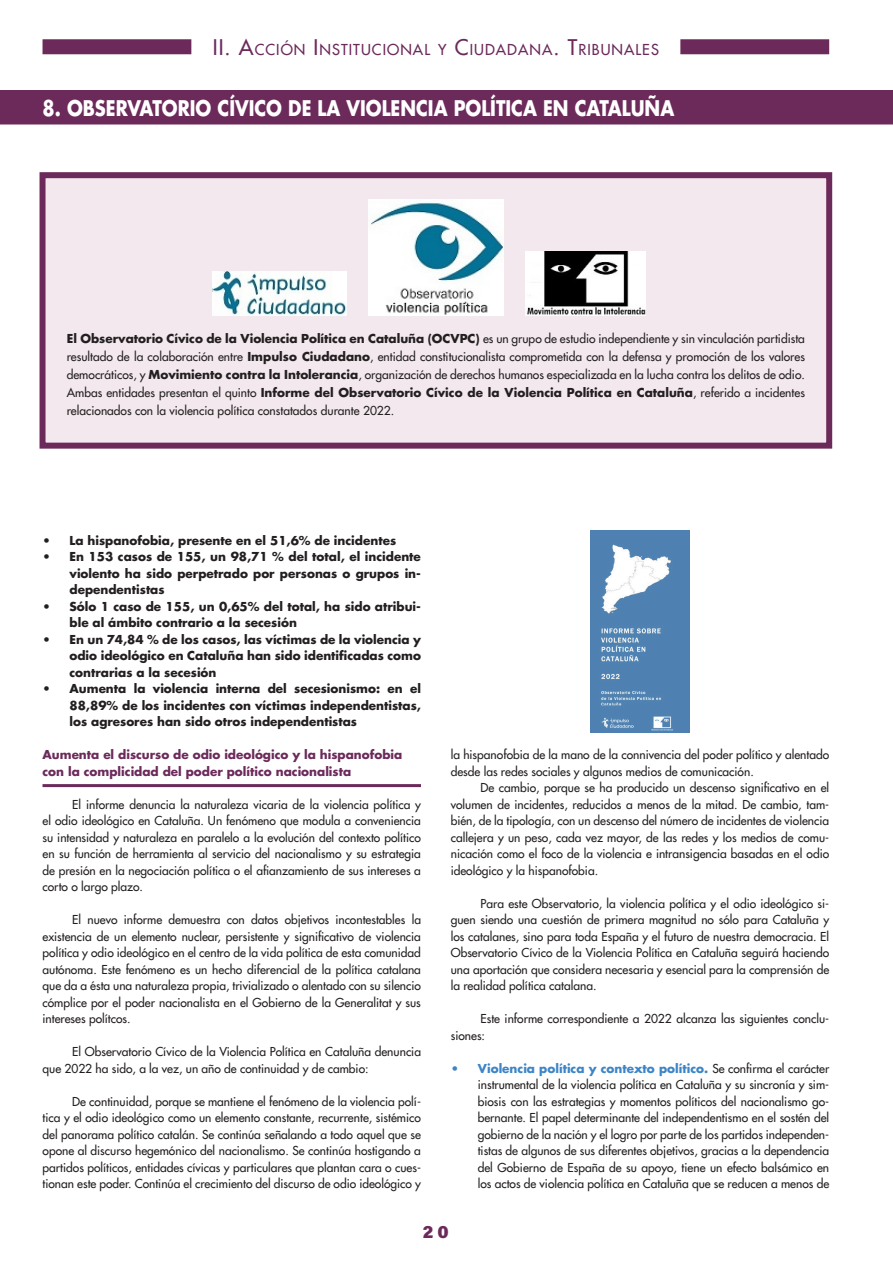
<style>
.page{position:relative;width:893px;height:1263px;background:#fff}
.page>*{position:absolute;margin:0;border:0;box-sizing:border-box;transform-origin:0 0}
._00_PARTE_TITULO_IZQ{font:700 21px "Futura LT";color:#fff;scale:.85 1}
.t1{font:18px "Acumin Variable Concept";color:#6c2a5b}
.t2{font:14.7px "Futura LT";letter-spacing:.07em;color:#6c2a5b}
._000_TxT_Columnas{font:12px/16.5px "Futura LT";color:#231f20;text-align:justify}
.t3{font:700 12px/16.5px "Futura LT";color:#231f20;text-align:justify}
._000_Titulo_Nivel_01{font:700 12px/16.5px "Futura LT";color:#6c2a5b}
.s1{font-size:21px}
.s2{font-weight:700}
.s3{font-weight:700;color:#3d85c6}
</style>
<div class="page">
<div style="left:43px;top:39px;width:148px;height:15px;background:#6c2a5b"></div>
<div style="left:680px;top:39px;width:149px;height:15px;background:#6c2a5b"></div>
<div style="left:0;top:90px;width:893px;height:34px;background:#6c2a5b"></div>
<hr style="left:43px;top:784px;width:378px;height:3px;background:#6c2a5b">
<img style="left:591px;top:530px;width:98px;height:203px">
<div style="left:43px;top:175px;width:786px;height:271px;background:#f2e8ee"></div>
<div style="left:40px;top:172px;width:792px;height:277px;border:6px solid #6c2a5b"></div>
<img style="left:368px;top:199px;width:136px;height:117px">
<img style="left:213px;top:272px;width:134px;height:44px">
<img style="left:525px;top:251px;width:120px;height:65px">
<p class="t2" style="left:213px;top:40px;width:448px"><span class="s1">II. A</span>CCIÓN <span class="s1">I</span>NSTITUCIONAL Y <span class="s1">C</span>IUDADANA<span class="s1">. T</span>RIBUNALES</p>
<p class="_00_PARTE_TITULO_IZQ" style="left:43px;top:94px;width:745px">8. OBSERVATORIO CÍVICO DE LA VIOLENCIA POLÍTICA EN CATALUÑA</p>
<p class="_000_TxT_Columnas" style="left:67px;top:330px;width:740px;line-height:18px"><span class="s2">El Observatorio Cívico de la Violencia Política en Cataluña (OCVPC)</span> es un grupo de estudio independiente y sin vinculación partidista resultado de la colaboración entre <span class="s2">Impulso Ciudadano</span>, entidad constitucionalista comprometida con la defensa y promoción de los valores democráticos, y <span class="s2">Movimiento contra la Intolerancia</span>, organización de derechos humanos especializada en la lucha contra los delitos de odio.<br>Ambas entidades presentan el quinto <span class="s2">Informe del Observatorio Cívico de la Violencia Política en Cataluña</span>, referido a incidentes relacionados con la violencia política constatados durante 2022.</p>
<p class="t3" style="left:43px;top:532px;width:355px">• La hispanofobia, presente en el 51,6% de incidentes</p>
<p class="t3" style="left:70px;top:548px;width:353px;text-indent:-27px">• En 153 casos de 155, un 98,71 % del total, el incidente violento ha sido perpetrado por personas o grupos in&shy;dependentistas</p>
<p class="t3" style="left:70px;top:598px;width:353px;text-indent:-27px">• Sólo 1 caso de 155, un 0,65% del total, ha sido atribui&shy;ble al ámbito contrario a la secesión</p>
<p class="t3" style="left:70px;top:631px;width:353px;text-indent:-27px">• En un 74,84 % de los casos, las víctimas de la violencia y odio ideológico en Cataluña han sido identificadas como contrarias a la secesión</p>
<p class="t3" style="left:70px;top:680px;width:353px;text-indent:-27px">• Aumenta la violencia interna del secesionismo: en el 88,89% de los incidentes con víctimas independentistas, los agresores han sido otros independentistas</p>
<p class="_000_Titulo_Nivel_01" style="left:43px;top:746px;width:361px">Aumenta el discurso de odio ideológico y la hispanofobia con la complicidad del poder político nacionalista</p>
<p class="_000_TxT_Columnas" style="left:43px;top:796px;width:380px;text-indent:30px">El informe denuncia la naturaleza vicaria de la violencia política y el odio ideológico en Cataluña. Un fenómeno que modula a conveniencia su intensidad y naturaleza en paralelo a la evolución del contexto político en su función de herramienta al servicio del nacionalismo y su estrategia de presión en la negociación política o el afianzamiento de sus intereses a corto o largo plazo.</p>
<p class="_000_TxT_Columnas" style="left:43px;top:911px;width:380px;text-indent:30px">El nuevo informe demuestra con datos objetivos incontestables la existencia de un elemento nuclear, persistente y significativo de violencia política y odio ideológico en el centro de la vida política de esta comunidad autónoma. Este fenómeno es un hecho diferencial de la política catalana que da a ésta una naturaleza propia, trivializado o alentado con su silencio cómplice por el poder nacionalista en el Gobierno de la Generalitat y sus intereses polítcos.</p>
<p class="_000_TxT_Columnas" style="left:43px;top:1043px;width:380px;text-indent:30px">El Observatorio Cívico de la Violencia Política en Cataluña denuncia que 2022 ha sido, a la vez, un año de continuidad y de cambio:</p>
<p class="_000_TxT_Columnas" style="left:43px;top:1093px;width:380px;text-indent:30px">De continuidad, porque se mantiene el fenómeno de la violencia polí&shy;tica y el odio ideológico como un elemento constante, recurrente, sistémico del panorama político catalán. Se continúa señalando a todo aquel que se opone al discurso hegemónico del nacionalismo. Se continúa hostigando a partidos políticos, entidades cívicas y particulares que plantan cara o cues&shy;tionan este poder. Continúa el crecimiento del discurso de odio ideológico y</p>
<p class="_000_TxT_Columnas" style="left:451px;top:746px;width:380px">la hispanofobia de la mano de la connivencia del poder político y alentado desde las redes sociales y algunos medios de comunicación.</p>
<p class="_000_TxT_Columnas" style="left:451px;top:779px;width:380px;text-indent:30px">De cambio, porque se ha producido un descenso significativo en el volumen de incidentes, reducidos a menos de la mitad. De cambio, tam&shy;bién, de la tipología, con un descenso del número de incidentes de violencia callejera y un peso, cada vez mayor, de las redes y los medios de comu&shy;nicación como el foco de la violencia e intransigencia basadas en el odio ideológico y la hispanofobia.</p>
<p class="_000_TxT_Columnas" style="left:451px;top:895px;width:380px;text-indent:30px">Para este Observatorio, la violencia política y el odio ideológico si&shy;guen siendo una cuestión de primera magnitud no sólo para Cataluña y los catalanes, sino para toda España y el futuro de nuestra democracia. El Observatorio Cívico de la Violencia Política en Cataluña seguirá haciendo una aportación que considera necesaria y esencial para la comprensión de la realidad política catalana.</p>
<p class="_000_TxT_Columnas" style="left:451px;top:1010px;width:380px;text-indent:30px">Este informe correspondiente a 2022 alcanza las siguientes conclu&shy;siones:</p>
<p class="_000_TxT_Columnas" style="left:478px;top:1060px;width:353px;text-indent:-27px"><span class="s3">• Violencia política y contexto político.</span> Se confirma el carácter instrumental de la violencia política en Cataluña y su sincronía y sim&shy;biosis con las estrategias y momentos políticos del nacionalismo go&shy;bernante. El papel determinante del independentismo en el sostén del gobierno de la nación y el logro por parte de los partidos independen&shy;tistas de algunos de sus diferentes objetivos, gracias a la dependencia del Gobierno de España de su apoyo, tiene un efecto balsámico en los actos de violencia política en Cataluña que se reducen a menos de</p>
<h2 class="t1" style="left:423px;top:1219px;width:27px">20</h2>
</div>
